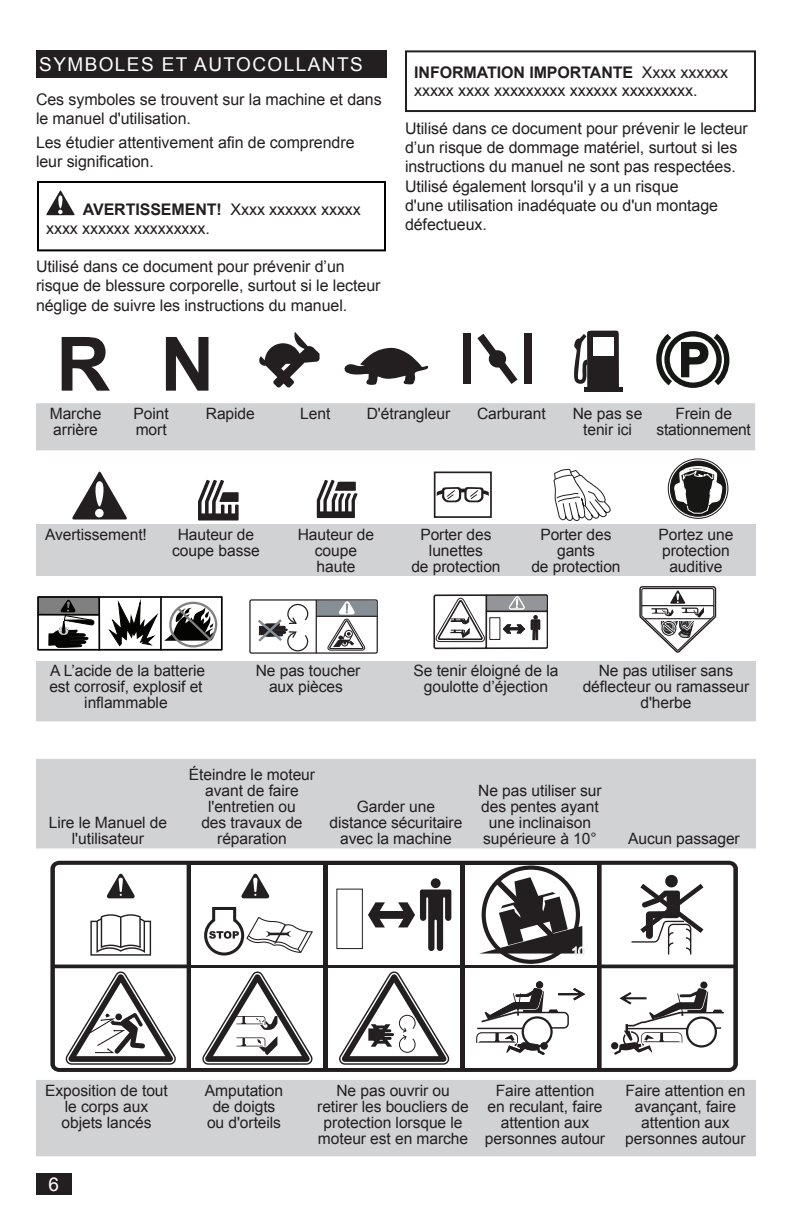
<style>
.page{position:relative;width:792px;height:1224px;background:#fff}
.page>*{position:absolute;margin:0;border:0;box-sizing:border-box;transform-origin:0 0}
.Body_Text{font:700 75px "Arial";color:#231f20}
.t1{font:19px "Arial";letter-spacing:.075em;color:#fff}
.Body_Text_FR{font:16px/19.2px "Arial";letter-spacing:-.005em;color:#231f20}
.Warning_FR{font:16px/18.6px "Arial";letter-spacing:-.005em;color:#231f20}
.Decal_Text_FR{font:15.6px/16px "Arial";letter-spacing:-.005em;color:#231f20;text-align:center}
.s1{font-weight:700}
</style>
<div class="page">
<div style="left:36px;top:1174px;width:35px;height:21px;background:#231f20"></div>
<div style="left:36px;top:50px;width:351px;height:28px;background:#231f20"></div>
<div style="left:584px;top:387px;width:38px;height:5px;background:#231f20"></div>
<svg style="left:574px;top:330px;width:45px;height:57px"></svg>
<svg style="left:656px;top:331px;width:74px;height:57px"></svg>
<svg style="left:344px;top:348px;width:84px;height:37px"></svg>
<svg style="left:259px;top:332px;width:61px;height:56px"></svg>
<div style="left:464px;top:333px;width:7px;height:51px;background:#231f20"></div>
<div style="left:524px;top:333px;width:7px;height:51px;background:#231f20"></div>
<svg style="left:477px;top:334px;width:41px;height:50px"></svg>
<div style="left:489px;top:350px;width:17px;height:18px;background:#231f20;border-radius:50%"></div>
<div style="left:50px;top:861px;width:688px;height:211px;background:#231f20;border-radius:9px"></div>
<div style="left:465px;top:865px;width:132px;height:100px;background:#fff"></div>
<div style="left:328px;top:865px;width:132px;height:100px;background:#fff"></div>
<div style="left:192px;top:865px;width:131px;height:100px;background:#fff"></div>
<div style="left:465px;top:968px;width:132px;height:100px;background:#fff"></div>
<div style="left:328px;top:968px;width:132px;height:100px;background:#fff"></div>
<div style="left:192px;top:968px;width:131px;height:100px;background:#fff"></div>
<svg style="left:55px;top:865px;width:132px;height:203px;background:#dadada"></svg>
<div style="left:115px;top:1014px;width:7px;height:6px;background:#231f20;border-radius:50%"></div>
<svg style="left:202px;top:971px;width:111px;height:94px"></svg>
<svg style="left:368px;top:890px;width:83px;height:61px"></svg>
<div style="left:431px;top:878px;width:10px;height:10px;background:#231f20;border-radius:50%"></div>
<div style="left:337px;top:889px;width:26px;height:60px;border:1px solid #231f20"></div>
<div style="left:536px;top:981px;width:7px;height:7px;background:#231f20;border-radius:50%"></div>
<svg style="left:476px;top:988px;width:109px;height:67px"></svg>
<svg style="left:339px;top:971px;width:110px;height:94px"></svg>
<svg style="left:602px;top:865px;width:131px;height:203px;background:#e0dfdf"></svg>
<svg style="left:479px;top:866px;width:108px;height:98px"></svg>
<svg style="left:241px;top:874px;width:28px;height:24px"></svg>
<svg style="left:204px;top:907px;width:109px;height:49px"></svg>
<svg style="left:433px;top:595px;width:115px;height:54px"></svg>
<div style="left:316px;top:600px;width:61px;height:16px;background:#878f96"></div>
<div style="left:249px;top:599px;width:129px;height:55px;border:1px solid #231f20;border-radius:2px"></div>
<hr style="left:316px;top:600px;width:1px;height:53px;background:#231f20">
<hr style="left:316px;top:616px;width:62px;height:1px;background:#231f20">
<svg style="left:255px;top:599px;width:53px;height:53px"></svg>
<svg style="left:327px;top:601px;width:38px;height:50px"></svg>
<div style="left:38px;top:597px;width:61px;height:18px;background:#7f807f"></div>
<div style="left:38px;top:597px;width:61px;height:18px;border:1px solid #7f807f"></div>
<div style="left:37px;top:596px;width:186px;height:55px;border:2px solid #040503"></div>
<hr style="left:98px;top:597px;width:2px;height:53px;background:#040503">
<hr style="left:160px;top:597px;width:2px;height:53px;background:#040503">
<hr style="left:38px;top:614px;width:60px;height:2px;background:#040503">
<svg style="left:48px;top:599px;width:47px;height:52px"></svg>
<svg style="left:109px;top:598px;width:106px;height:49px"></svg>
<div style="left:670px;top:461px;width:56px;height:55px;background:#171815;border-radius:50%"></div>
<svg style="left:639px;top:586px;width:77px;height:67px"></svg>
<div style="left:405px;top:50px;width:351px;height:62px;border:2px solid #231f20"></div>
<svg style="left:46px;top:190px;width:29px;height:25px"></svg>
<div style="left:37px;top:181px;width:349px;height:70px;border:2px solid #000"></div>
<div style="left:36px;top:403px;width:719px;height:47px;background:#d1d2d4"></div>
<svg style="left:36px;top:466px;width:720px;height:110px"></svg>
<div style="left:36px;top:759px;width:720px;height:89px;background:#d1d2d4"></div>
<div style="left:36px;top:1080px;width:720px;height:76px;background:#d1d2d4"></div>
<div style="left:36px;top:661px;width:720px;height:60px;background:#d1d2d4"></div>
<p class="t1" style="left:39px;top:52px;width:325px">SYMBOLES ET AUTOCOLLANTS</p>
<p class="Body_Text_FR" style="left:36px;top:90px;width:347px">Ces symboles se trouvent sur la machine et dans le manuel d'utilisation.</p>
<p class="Body_Text_FR" style="left:36px;top:133px;width:320px">Les étudier attentivement afin de comprendre leur signification.</p>
<p class="Warning_FR" style="left:46px;top:200px;width:316px;text-indent:37px"><span class="s1">AVERTISSEMENT!</span> Xxxx xxxxxx xxxxx xxxx xxxxxx xxxxxxxxx.</p>
<p class="Body_Text_FR" style="left:36px;top:257px;width:346px">Utilisé dans ce document pour prévenir d’un risque de blessure corporelle, surtout si le lecteur néglige de suivre les instructions du manuel.</p>
<p class="Body_Text" style="left:56px;top:314px;width:56px">R</p>
<p class="Body_Text" style="left:160px;top:314px;width:56px">N</p>
<p class="Warning_FR" style="left:414px;top:63px;width:316px"><span class="s1">INFORMATION IMPORTANTE</span> Xxxx xxxxxx xxxxx xxxx xxxxxxxxx xxxxxx xxxxxxxxx.</p>
<p class="Body_Text_FR" style="left:405px;top:119px;width:344px">Utilisé dans ce document pour prévenir le lecteur d’un risque de dommage matériel, surtout si les instructions du manuel ne sont pas respectées.<br>Utilisé également lorsqu'il y a un risque<br>d'une utilisation inadéquate ou d'un montage défectueux.</p>
<p class="Decal_Text_FR" style="left:50px;top:406px;width:53px;text-align:left">Marche arrière</p>
<p class="Decal_Text_FR" style="left:134px;top:406px;width:37px;text-align:left">Point mort</p>
<p class="Decal_Text_FR" style="left:206px;top:406px;width:51px">Rapide</p>
<p class="Decal_Text_FR" style="left:300px;top:406px;width:32px">Lent</p>
<p class="Decal_Text_FR" style="left:367px;top:406px;width:85px">D'étrangleur</p>
<p class="Decal_Text_FR" style="left:477px;top:406px;width:70px">Carburant</p>
<p class="Decal_Text_FR" style="left:573px;top:406px;width:71px">Ne pas se tenir ici</p>
<p class="Decal_Text_FR" style="left:657px;top:406px;width:96px">Frein de stationnement</p>
<p class="Decal_Text_FR" style="left:45px;top:526px;width:103px">Avertissement!</p>
<p class="Decal_Text_FR" style="left:172px;top:526px;width:89px">Hauteur de coupe basse</p>
<p class="Decal_Text_FR" style="left:298px;top:526px;width:78px">Hauteur de coupe haute</p>
<p class="Decal_Text_FR" style="left:411px;top:526px;width:91px">Porter des lunettes<br>de protection</p>
<p class="Decal_Text_FR" style="left:531px;top:526px;width:91px">Porter des gants<br>de protection</p>
<p class="Decal_Text_FR" style="left:659px;top:526px;width:76px">Portez une protection auditive</p>
<p class="Decal_Text_FR" style="left:49px;top:663px;width:157px">A L’acide de la batterie est corrosif, explosif et inflammable</p>
<p class="Decal_Text_FR" style="left:256px;top:663px;width:106px">Ne pas toucher aux pièces</p>
<p class="Decal_Text_FR" style="left:414px;top:663px;width:146px">Se tenir éloigné de la goulotte d’éjection</p>
<p class="Decal_Text_FR" style="left:583px;top:663px;width:168px">Ne pas utiliser sans déflecteur ou ramasseur d'herbe</p>
<p class="Decal_Text_FR" style="left:49px;top:815px;width:120px">Lire le Manuel de l'utilisateur</p>
<p class="Decal_Text_FR" style="left:189px;top:767px;width:128px">Éteindre le moteur avant de faire l'entretien ou<br>des travaux de réparation</p>
<p class="Decal_Text_FR" style="left:330px;top:799px;width:134px">Garder une distance sécuritaire avec la machine</p>
<p class="Decal_Text_FR" style="left:478px;top:783px;width:125px">Ne pas utiliser sur des pentes ayant une inclinaison supérieure à 10°</p>
<p class="Decal_Text_FR" style="left:628px;top:831px;width:113px">Aucun passager</p>
<p class="Decal_Text_FR" style="left:45px;top:1082px;width:124px">Exposition de tout le corps aux objets lancés</p>
<p class="Decal_Text_FR" style="left:205px;top:1082px;width:80px">Amputation de doigts ou d'orteils</p>
<p class="Decal_Text_FR" style="left:317px;top:1082px;width:153px">Ne pas ouvrir ou retirer les boucliers de protection lorsque le moteur est en marche</p>
<p class="Decal_Text_FR" style="left:485px;top:1082px;width:122px">Faire attention<br>en reculant, faire attention aux personnes autour</p>
<p class="Decal_Text_FR" style="left:625px;top:1082px;width:122px">Faire attention en avançant, faire attention aux personnes autour</p>
<p class="t1" style="left:48px;top:1172px;width:12px">6</p>
</div>
